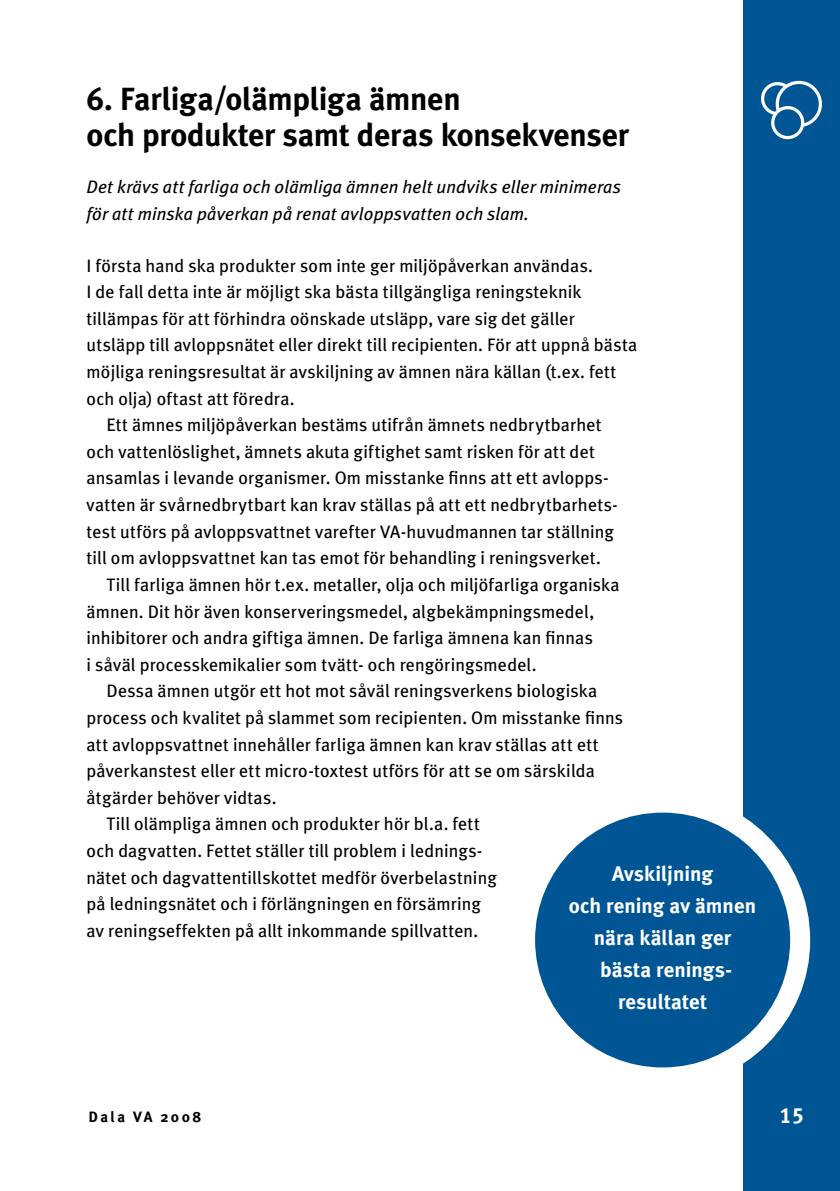
<style>
.page{position:relative;width:840px;height:1191px;background:#fff}
.page>*{position:absolute;margin:0;border:0;box-sizing:border-box;transform-origin:0 0}
.t1{font:700 32px/36px "Meta Plus";letter-spacing:-.01em;color:#000}
.t2{font:22px "Meta Bold LF";color:#fff}
.t3{font:700 21px/32px "Meta Plus";color:#fff;text-align:center}
.t4{font:18px "Meta Plus";letter-spacing:.01em;color:#000}
.t5{font:italic 18px/27px "Meta Plus";letter-spacing:.01em;color:#000}
.t6{font:700 15px "Meta Plus";letter-spacing:.16em;color:#000}
.s1{color:#005595}
</style>
<div class="page">
<div style="left:743px;top:0;width:96px;height:1191px;background:#005595"></div>
<svg style="left:761px;top:81px;width:61px;height:59px"></svg>
<div style="left:524px;top:802px;width:275px;height:275px;background:#005595;border-radius:50%"></div>
<div style="left:514px;top:792px;width:295px;height:295px;border:20px solid #fff;border-radius:50%"></div>
<h1 class="t1" style="left:86px;top:81px;width:544px">6. Farliga/olämpliga ämnen<br>och produkter samt deras konsekvenser</h1>
<p class="t5" style="left:86px;top:173px;width:535px">Det krävs att farliga och olämliga ämnen helt undviks eller minimeras för att minska påverkan på renat avloppsvatten och slam.</p>
<p class="t4" style="left:86px;top:255px;width:507px">I första hand ska produkter som inte ger miljöpåverkan användas.</p>
<p class="t4" style="left:86px;top:281px;width:496px">I de fall detta inte är möjligt ska bästa tillgängliga reningsteknik</p>
<p class="t4" style="left:86px;top:308px;width:489px">tillämpas för att förhindra oönskade utsläpp, vare sig det gäller</p>
<p class="t4" style="left:86px;top:335px;width:552px">utsläpp till avloppsnätet eller direkt till recipienten. För att uppnå bästa</p>
<p class="t4" style="left:86px;top:361px;width:531px">möjliga reningsresultat är avskiljning av ämnen nära källan (t.ex. fett</p>
<p class="t4" style="left:86px;top:388px;width:209px">och olja) oftast att föredra.</p>
<p class="t4" style="left:106px;top:414px;width:496px">Ett ämnes miljöpåverkan bestäms utifrån ämnets nedbrytbarhet</p>
<p class="t4" style="left:86px;top:441px;width:509px">och vattenlöslighet, ämnets akuta giftighet samt risken för att det</p>
<p class="t4" style="left:86px;top:468px;width:523px">ansamlas i levande organismer. Om misstanke finns att ett avlopps-</p>
<p class="t4" style="left:86px;top:494px;width:532px">vatten är svårnedbrytbart kan krav ställas på att ett nedbrytbarhets-</p>
<p class="t4" style="left:86px;top:521px;width:528px">test utförs på avloppsvattnet varefter VA-huvudmannen tar ställning</p>
<p class="t4" style="left:86px;top:547px;width:515px">till om avloppsvattnet kan tas emot för behandling i reningsverket.</p>
<p class="t4" style="left:106px;top:574px;width:514px">Till farliga ämnen hör t.ex. metaller, olja och miljöfarliga organiska</p>
<p class="t4" style="left:86px;top:601px;width:509px">ämnen. Dit hör även konserveringsmedel, algbekämpningsmedel,</p>
<p class="t4" style="left:86px;top:627px;width:507px">inhibitorer och andra giftiga ämnen. De farliga ämnena kan finnas</p>
<p class="t4" style="left:86px;top:654px;width:451px">i såväl processkemikalier som tvätt- och rengöringsmedel.</p>
<p class="t4" style="left:106px;top:680px;width:492px">Dessa ämnen utgör ett hot mot såväl reningsverkens biologiska</p>
<p class="t4" style="left:86px;top:707px;width:537px">process och kvalitet på slammet som recipienten. Om misstanke finns</p>
<p class="t4" style="left:86px;top:734px;width:513px">att avloppsvattnet innehåller farliga ämnen kan krav ställas att ett</p>
<p class="t4" style="left:86px;top:760px;width:509px">påverkanstest eller ett micro-toxtest utförs för att se om särskilda</p>
<p class="t4" style="left:86px;top:787px;width:191px">åtgärder behöver vidtas.</p>
<p class="t4" style="left:106px;top:813px;width:375px">Till olämpliga ämnen och produkter hör bl.a. fett</p>
<p class="t4" style="left:86px;top:840px;width:397px">och dagvatten. Fettet ställer till problem i lednings-</p>
<p class="t4" style="left:86px;top:867px;width:411px">nätet och dagvattentillskottet medför överbelastning</p>
<p class="t4" style="left:86px;top:893px;width:396px">på ledningsnätet och i förlängningen en försämring</p>
<p class="t4" style="left:86px;top:920px;width:393px">av reningseffekten på allt inkommande spillvatten.</p>
<p class="t3" style="left:568px;top:858px;width:189px">Avskiljning<br>och rening av ämnen nära källan ger <span class="s1">-</span>bästa renings&shy;resultatet</p>
<p class="t6" style="left:88px;top:1108px;width:114px">Dala VA 2008</p>
<p class="t2" style="left:779px;top:1102px;width:23px">15</p>
</div>
